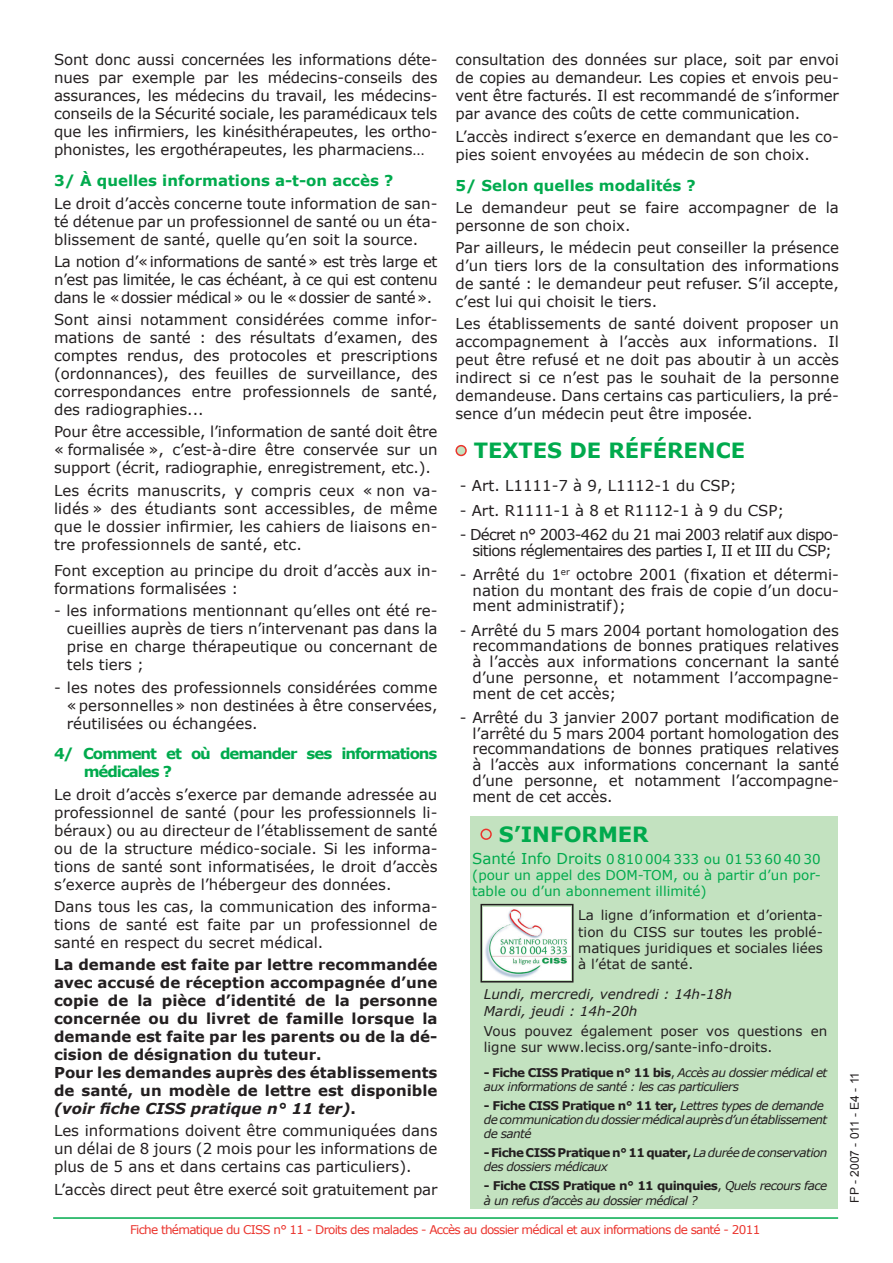
<style>
.page{position:relative;width:893px;height:1263px;background:#fff}
.page>*{position:absolute;margin:0;border:0;box-sizing:border-box;transform-origin:0 0}
.t1{font:700 21px "Verdana";color:#00aa4d}
.t2{font:15px/18px "Verdana";color:#231f20;text-align:justify}
.t3{font:700 15px/18px "Verdana";color:#231f20;text-align:justify}
.t4{font:15px/15.8px "Verdana";letter-spacing:-.05em;color:#231f20;text-align:center}
.t5{font:700 15px "Verdana";color:#00aa4d}
.t6{font:700 15px/18px "Verdana";letter-spacing:-.07em;color:#00aa4d}
.t7{font:13.5px/16.2px "Verdana";color:#231f20;text-align:justify}
.t8{font:13.5px/16.2px "Verdana";color:#00aa4d;text-align:justify}
.t9{font:italic 13.5px "Verdana";color:#231f20}
.t10{font:italic 12px/14.4px "Verdana";letter-spacing:-.05em;color:#231f20}
.t11{font:12px "Verdana";letter-spacing:-.06em;color:#eb342d}
.t12{font:700 12px "Verdana";letter-spacing:-.05em;color:#231f20}
.t13{font:12px "Arial";color:#231f20}
.s1{font-style:italic}
.s2{font-size:15px}
.s3{font-weight:700;font-style:normal}
.s4{font-style:normal}
.s5{font-weight:400;font-style:italic}
</style>
<div class="page">
<hr style="left:53px;top:1217px;width:785px;height:2px;background:#00aa4d">
<div style="left:470px;top:816px;width:368px;height:393px;background:#c3e2c0"></div>
<div style="left:480px;top:829px;width:12px;height:11px;border:2px solid #eb342d;border-radius:50%"></div>
<img style="left:484px;top:907px;width:86px;height:72px">
<div style="left:480px;top:904px;width:93px;height:78px;border:2px solid #231f20"></div>
<div style="left:456px;top:446px;width:10px;height:9px;background:#c3e2c0;border-radius:50%"></div>
<div style="left:455px;top:445px;width:12px;height:11px;border:2px solid #eb342d;border-radius:50%"></div>
<p class="t2" style="left:54px;top:51px;width:385px">Sont donc aussi concernées les informations déte&shy;nues par exemple par les médecins-conseils des assurances, les médecins du travail, les médecins&shy;conseils de la Sécurité sociale, les paramédicaux tels que les infirmiers, les kinésithérapeutes, les ortho&shy;phonistes, les ergothérapeutes, les pharmaciens…</p>
<p class="t5" style="left:54px;top:170px;width:341px">3/ À quelles informations a-t-on accès ?</p>
<p class="t2" style="left:54px;top:194px;width:385px">Le droit d’accès concerne toute information de san&shy;té détenue par un professionnel de santé ou un éta&shy;blissement de santé, quelle qu’en soit la source.</p>
<p class="t2" style="left:54px;top:252px;width:385px">La notion d’« informations de santé » est très large et n’est pas limitée, le cas échéant, à ce qui est contenu dans le « dossier médical » ou le « dossier de santé ».</p>
<p class="t2" style="left:54px;top:310px;width:385px">Sont ainsi notamment considérées comme infor&shy;mations de santé : des résultats d’examen, des comptes rendus, des protocoles et prescriptions (ordonnances), des feuilles de surveillance, des correspondances entre professionnels de santé, des radiographies...</p>
<p class="t2" style="left:54px;top:423px;width:385px">Pour être accessible, l’information de santé doit être « formalisée », c’est-à-dire être conservée sur un support (écrit, radiographie, enregistrement, etc.).</p>
<p class="t2" style="left:54px;top:481px;width:385px">Les écrits manuscrits, y compris ceux « non va&shy;lidés » des étudiants sont accessibles, de même que le dossier infirmier, les cahiers de liaisons en&shy;tre professionnels de santé, etc.</p>
<p class="t2" style="left:54px;top:561px;width:385px">Font exception au principe du droit d’accès aux in&shy;formations formalisées :</p>
<p class="t2" style="left:67px;top:602px;width:372px;text-indent:-13px">- les informations mentionnant qu’elles ont été re&shy;cueillies auprès de tiers n’intervenant pas dans la prise en charge thérapeutique ou concernant de tels tiers ;</p>
<p class="t2" style="left:67px;top:678px;width:372px;text-indent:-13px">- les notes des professionnels considérées comme « personnelles » non destinées à être conservées, réutilisées ou échangées.</p>
<p class="t6" style="left:84px;top:744px;width:355px;text-indent:-30px">4/ Comment et où demander ses informations médicales ?</p>
<p class="t2" style="left:54px;top:785px;width:385px">Le droit d’accès s’exerce par demande adressée au professionnel de santé (pour les professionnels li&shy;béraux) ou au directeur de l’établissement de santé ou de la structure médico-sociale. Si les informa&shy;tions de santé sont informatisées, le droit d’accès s’exerce auprès de l’hébergeur des données.</p>
<p class="t2" style="left:54px;top:897px;width:385px">Dans tous les cas, la communication des informa&shy;tions de santé est faite par un professionnel de santé en respect du secret médical.</p>
<p class="t3" style="left:54px;top:955px;width:385px">La demande est faite par lettre recommandée avec accusé de réception accompagnée d’une copie de la pièce d’identité de la personne concernée ou du livret de famille lorsque la demande est faite par les parents ou de la dé&shy;cision de désignation du tuteur.</p>
<p class="t3" style="left:54px;top:1063px;width:385px">Pour les demandes auprès des établissements de santé, un modèle de lettre est disponible <span class="s1">(voir fiche CISS pratique n° 11 ter)</span>.</p>
<p class="t2" style="left:54px;top:1122px;width:385px">Les informations doivent être communiquées dans un délai de 8 jours (2 mois pour les informations de plus de 5 ans et dans certains cas particuliers).</p>
<p class="t2" style="left:54px;top:1180px;width:385px">L’accès direct peut être exercé soit gratuitement par</p>
<p class="t2" style="left:455px;top:51px;width:385px">consultation des données sur place, soit par envoi de copies au demandeur. Les copies et envois peu&shy;vent être facturés. Il est recommandé de s’informer par avance des coûts de cette communication.</p>
<p class="t2" style="left:455px;top:127px;width:385px">L’accès indirect s’exerce en demandant que les co&shy;pies soient envoyées au médecin de son choix.</p>
<p class="t5" style="left:455px;top:174px;width:242px">5/ Selon quelles modalités ?</p>
<p class="t2" style="left:455px;top:198px;width:385px">Le demandeur peut se faire accompagner de la personne de son choix.</p>
<p class="t2" style="left:455px;top:238px;width:385px">Par ailleurs, le médecin peut conseiller la présence d’un tiers lors de la consultation des informations de santé : le demandeur peut refuser. S’il accepte, c’est lui qui choisit le tiers.</p>
<p class="t2" style="left:455px;top:315px;width:385px">Les établissements de santé doivent proposer un accompagnement à l’accès aux informations. Il peut être refusé et ne doit pas aboutir à un accès indirect si ce n’est pas le souhait de la personne demandeuse. Dans certains cas particuliers, la pré&shy;sence d’un médecin peut être imposée.</p>
<p class="t1" style="left:474px;top:436px;width:273px">TEXTES DE RÉFÉRENCE</p>
<p class="t2" style="left:460px;top:477px;width:278px">- Art. L1111-7 à 9, L1112-1 du CSP;</p>
<p class="t2" style="left:460px;top:501px;width:326px">- Art. R1111-1 à 8 et R1112-1 à 9 du CSP;</p>
<p class="t4" style="left:460px;top:526px;width:381px">- Décret n° 2003-462 du 21 mai 2003 relatif aux dispo&shy;sitions réglementaires des parties I, II et III du CSP;</p>
<p class="t2" style="left:472px;top:566px;width:368px;line-height:15.8px;text-indent:-13px">- Arrêté du 1<sup>er</sup> octobre 2001 (fixation et détermi&shy;nation du montant des frais de copie d’un docu&shy;ment administratif);</p>
<p class="t2" style="left:472px;top:622px;width:368px;line-height:15.8px;text-indent:-13px">- Arrêté du 5 mars 2004 portant homologation des recommandations de bonnes pratiques relatives à l’accès aux informations concernant la santé d’une personne, et notamment l’accompagne&shy;ment de cet accès;</p>
<p class="t2" style="left:472px;top:709px;width:368px;line-height:15.8px;text-indent:-13px">- Arrêté du 3 janvier 2007 portant modification de l’arrêté du 5 mars 2004 portant homologation des recommandations de bonnes pratiques relatives à l’accès aux informations concernant la santé d’une personne, et notamment l’accompagne&shy;ment de cet accès.</p>
<p class="t1" style="left:499px;top:819px;width:151px">S’INFORMER</p>
<p class="t8" style="left:472px;top:851px;width:350px"><span class="s2">Santé Info Droits</span> 0 810 004 333 ou 01 53 60 40 30 (pour un appel des DOM-TOM, ou à partir d’un por&shy;table ou d’un abonnement illimité)</p>
<p class="t7" style="left:578px;top:907px;width:246px">La ligne d’information et d’orienta&shy;tion du CISS sur toutes les problé&shy;matiques juridiques et sociales liées à l’état de santé.</p>
<p class="t9" style="left:484px;top:985px;width:250px">Lundi, mercredi, vendredi : 14h-18h</p>
<p class="t9" style="left:484px;top:1001px;width:155px">Mardi, jeudi : 14h-20h</p>
<p class="t7" style="left:484px;top:1023px;width:345px">Vous pouvez également poser vos questions en ligne sur www.leciss.org/sante-info-droits.</p>
<p class="t10" style="left:484px;top:1065px;width:345px"><span class="s3">- Fiche CISS Pratique n° 11 bis</span><span class="s4">,</span> Accès au dossier médical et aux informations de santé : les cas particuliers</p>
<p class="t12" style="left:484px;top:1097px;width:341px">- Fiche CISS Pratique n° 11 ter, <span class="s5">Lettres types de demande</span></p>
<p class="t10" style="left:484px;top:1112px;width:345px">de communication du dossier médical auprès d’un établissement de santé</p>
<p class="t10" style="left:484px;top:1145px;width:345px"><span class="s3">- Fiche CISS Pratique n° 11 quater,</span> La durée de conservation des dossiers médicaux</p>
<p class="t10" style="left:484px;top:1178px;width:345px"><span class="s3">- Fiche CISS Pratique n° 11 quinquies</span><span class="s4">,</span> Quels recours face à un refus d’accès au dossier médical ?</p>
<p class="t11" style="left:130px;top:1221px;width:632px">Fiche thématique du CISS n° 11 - Droits des malades - Accès au dossier médical et aux informations de santé - 2011</p>
<p class="t13" style="left:847px;top:1202px;width:132px;rotate:-90deg">FP - 2007 - 011 - E4 - 11</p>
</div>
